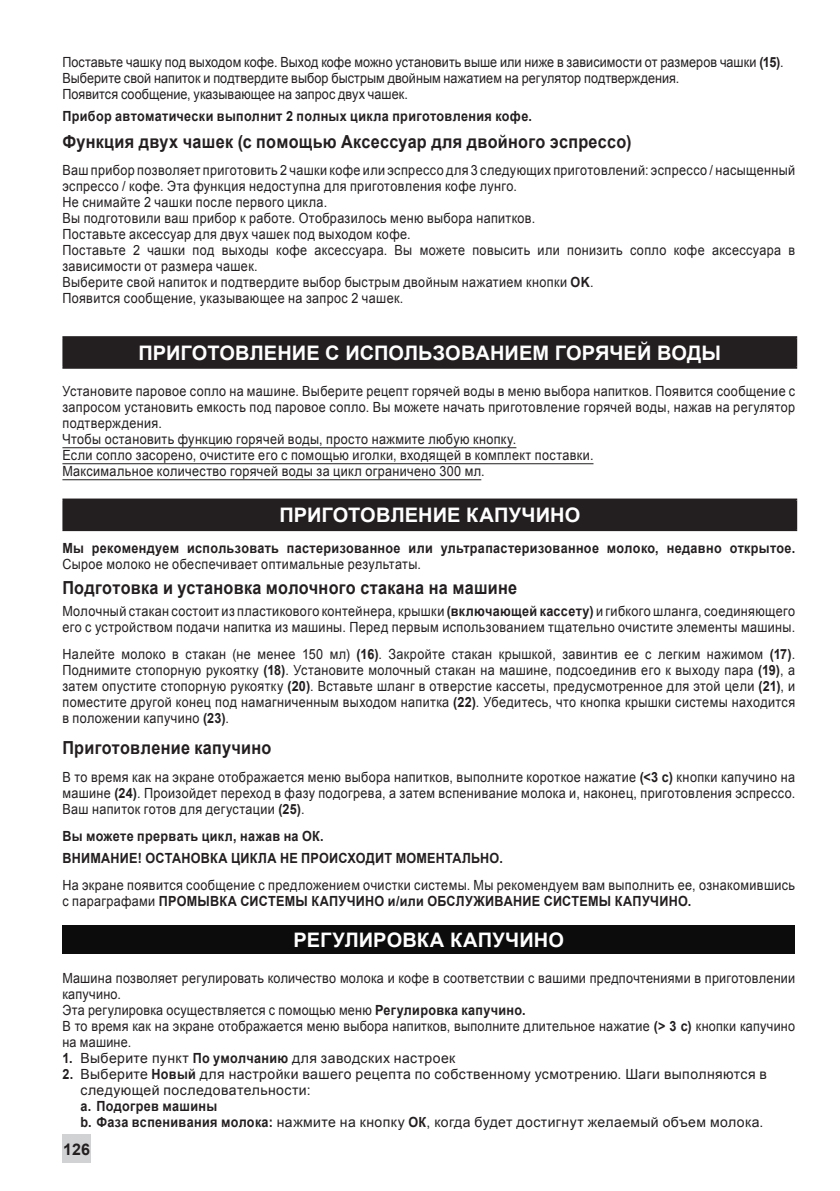
<style>
.page{position:relative;width:840px;height:1191px;background:#fff}
.page>*{position:absolute;margin:0;border:0;box-sizing:border-box;transform-origin:0 0}
.t1{font:700 20px "Arial";letter-spacing:.005em;color:#fff}
.TexteCourant{font:700 18px "Arial";letter-spacing:.015em;color:#231f20;scale:.9 1}
.t2{font:700 16px "Arial";color:#231f20}
.TexteCourant-2{font:14px/16px "Arial";letter-spacing:.025em;color:#231f20;scale:.9 1}
.TexteCourantSouligné{font:14px/16px "Arial";letter-spacing:.03em;color:#231f20;text-align:justify;scale:.9 1}
.TexteCourant-3{font:700 14px/16px "Arial";letter-spacing:.025em;color:#231f20;scale:.9 1}
.TexteCartouche{font:14px/16px "Arial";letter-spacing:.02em;color:#231f20;scale:.9 1}
.Listing2{font:14px/16px "Arial";letter-spacing:.03em;color:#231f20}
.TexteCourant-4{font:14px "Arial";letter-spacing:.005em;color:#231f20;scale:.9 1}
.Listing2-2{font:700 14px "Arial";letter-spacing:.025em;color:#231f20;scale:.9 1}
.s1{font-weight:700}
.s2{font-weight:400}
</style>
<div class="page">
<hr style="left:62px;top:447px;width:454px;height:1px;background:#231f20">
<hr style="left:62px;top:463px;width:531px;height:1px;background:#231f20">
<hr style="left:62px;top:479px;width:419px;height:1px;background:#231f20">
<div style="left:63px;top:337px;width:732px;height:31px;background:#231f20"></div>
<hr style="left:62px;top:336px;width:734px;height:2px;background:#231f20">
<hr style="left:62px;top:338px;width:2px;height:29px;background:#231f20">
<hr style="left:794px;top:338px;width:2px;height:29px;background:#231f20">
<hr style="left:62px;top:367px;width:734px;height:2px;background:#231f20">
<div style="left:63px;top:499px;width:732px;height:31px;background:#231f20"></div>
<hr style="left:62px;top:498px;width:734px;height:2px;background:#231f20">
<hr style="left:62px;top:500px;width:2px;height:29px;background:#231f20">
<hr style="left:794px;top:500px;width:2px;height:29px;background:#231f20">
<hr style="left:62px;top:529px;width:734px;height:2px;background:#231f20">
<div style="left:62px;top:925px;width:732px;height:28px;background:#0b0c0b"></div>
<div style="left:62px;top:1134px;width:29px;height:28px;background:#d1d2d4"></div>
<p class="TexteCourant-4" style="left:62px;top:53px;width:802px">Поставьте чашку под выходом кофе. Выход кофе можно установить выше или ниже в зависимости от размеров чашки <span class="s1">(15)</span>.</p>
<p class="TexteCourant-4" style="left:62px;top:69px;width:686px">Выберите свой напиток и подтвердите выбор быстрым двойным нажатием на регулятор подтверждения.</p>
<p class="TexteCourant-4" style="left:62px;top:85px;width:385px">Появится сообщение, указывающее на запрос двух чашек.</p>
<p class="TexteCourant-3" style="left:62px;top:108px;width:523px">Прибор автоматически выполнит 2 полных цикла приготовления кофе.</p>
<p class="TexteCourant" style="left:62px;top:130px;width:633px">Функция двух чашек (с помощью Аксессуар для двойного эспрессо)</p>
<p class="TexteCourant-2" style="left:62px;top:162px;width:815px">Ваш прибор позволяет приготовить 2 чашки кофе или эспрессо для 3 следующих приготовлений: эспрессо / насыщенный эспрессо / кофе. Эта функция недоступна для приготовления кофе лунго.</p>
<p class="TexteCourant-2" style="left:62px;top:194px;width:295px">Не снимайте 2 чашки после первого цикла.</p>
<p class="TexteCourant-2" style="left:62px;top:210px;width:526px">Вы подготовили ваш прибор к работе. Отобразилось меню выбора напитков.</p>
<p class="TexteCourant-2" style="left:62px;top:226px;width:388px">Поставьте аксессуар для двух чашек под выходом кофе.</p>
<p class="TexteCourant-2" style="left:62px;top:242px;width:815px">Поставьте 2 чашки под выходы кофе аксессуара. Вы можете повысить или понизить сопло кофе аксессуара в зависимости от размера чашек.</p>
<p class="TexteCourant-2" style="left:62px;top:274px;width:591px">Выберите свой напиток и подтвердите выбор быстрым двойным нажатием кнопки <span class="s1">OK</span>.</p>
<p class="TexteCourant-2" style="left:62px;top:290px;width:380px">Появится сообщение, указывающее на запрос 2 чашек.</p>
<p class="t1" style="left:138px;top:339px;width:584px">ПРИГОТОВЛЕНИЕ С ИСПОЛЬЗОВАНИЕМ ГОРЯЧЕЙ ВОДЫ</p>
<p class="TexteCourantSouligné" style="left:62px;top:383px;width:815px">Установите паровое сопло на машине. Выберите рецепт горячей воды в меню выбора напитков. Появится сообщение с запросом установить емкость под паровое сопло. Вы можете начать приготовление горячей воды, нажав на регулятор подтверждения.</p>
<p class="TexteCourantSouligné" style="left:62px;top:431px;width:505px">Чтобы остановить функцию горячей воды, просто нажмите любую кнопку.</p>
<p class="TexteCourantSouligné" style="left:62px;top:447px;width:591px">Если сопло засорено, очистите его с помощью иголки, входящей в комплект поставки.</p>
<p class="TexteCourantSouligné" style="left:62px;top:463px;width:470px">Максимальное количество горячей воды за цикл ограничено 300 мл.</p>
<p class="t1" style="left:279px;top:502px;width:302px">ПРИГОТОВЛЕНИЕ КАПУЧИНО</p>
<p class="TexteCourant-3" style="left:62px;top:540px;width:815px">Мы рекомендуем использовать пастеризованное или ультрапастеризованное молоко, недавно открытое.<br><span class="s2">Сырое молоко не обеспечивает оптимальные результаты.</span></p>
<p class="TexteCourant" style="left:62px;top:576px;width:506px">Подготовка и установка молочного стакана на машине</p>
<p class="TexteCourant-2" style="left:62px;top:603px;width:815px">Молочный стакан состоит из пластикового контейнера, крышки <span class="s1">(включающей кассету)</span> и гибкого шланга, соединяющего его с устройством подачи напитка из машины. Перед первым использованием тщательно очистите элементы машины.</p>
<p class="TexteCourant-2" style="left:62px;top:646px;width:815px;text-align:justify">Налейте молоко в стакан (не менее 150 мл) <span class="s1">(16)</span>. Закройте стакан крышкой, завинтив ее с легким нажимом <span class="s1">(17)</span>.<br>Поднимите стопорную рукоятку <span class="s1">(18)</span>. Установите молочный стакан на машине, подсоединив его к выходу пара <span class="s1">(19)</span>, а затем опустите стопорную рукоятку <span class="s1">(20)</span>. Вставьте шланг в отверстие кассеты, предусмотренное для этой цели <span class="s1">(21)</span>, и поместите другой конец под намагниченным выходом напитка <span class="s1">(22)</span>. Убедитесь, что кнопка крышки системы находится в положении капучино <span class="s1">(23)</span>.</p>
<p class="TexteCourant" style="left:62px;top:736px;width:234px">Приготовление капучино</p>
<p class="TexteCourant-2" style="left:62px;top:769px;width:815px;text-align:justify">В то время как на экране отображается меню выбора напитков, выполните короткое нажатие <span class="s1">(&lt;3 с)</span> кнопки капучино на машине <span class="s1">(24)</span>. Произойдет переход в фазу подогрева, а затем вспенивание молока и, наконец, приготовления эспрессо.<br>Ваш напиток готов для дегустации <span class="s1">(25)</span>.</p>
<p class="TexteCourant-3" style="left:62px;top:828px;width:292px">Вы можете прервать цикл, нажав на ОК.</p>
<p class="TexteCourant-3" style="left:62px;top:850px;width:490px">ВНИМАНИЕ! ОСТАНОВКА ЦИКЛА НЕ ПРОИСХОДИТ МОМЕНТАЛЬНО.</p>
<p class="TexteCourant-2" style="left:62px;top:877px;width:815px">На экране появится сообщение с предложением очистки системы. Мы рекомендуем вам выполнить ее, ознакомившись с параграфами <span class="s1">ПРОМЫВКА СИСТЕМЫ КАПУЧИНО и/или ОБСЛУЖИВАНИЕ СИСТЕМЫ КАПУЧИНО.</span></p>
<p class="t1" style="left:293px;top:926px;width:272px">РЕГУЛИРОВКА КАПУЧИНО</p>
<p class="TexteCartouche" style="left:62px;top:970px;width:815px">Машина позволяет регулировать количество молока и кофе в соответствии с вашими предпочтениями в приготовлении капучино.</p>
<p class="TexteCartouche" style="left:62px;top:1002px;width:516px">Эта регулировка осуществляется с помощью меню <span class="s1">Регулировка капучино.</span></p>
<p class="TexteCartouche" style="left:62px;top:1018px;width:815px">В то время как на экране отображается меню выбора напитков, выполните длительное нажатие <span class="s1">(&gt; 3 с)</span> кнопки капучино на машине.</p>
<p class="Listing2" style="left:62px;top:1050px;width:394px"><span class="s1">1.</span> Выберите пункт <span class="s1">По умолчанию</span> для заводских настроек</p>
<p class="Listing2" style="left:80px;top:1066px;width:687px;text-indent:-18px"><span class="s1">2.</span> Выберите <span class="s1">Новый</span> для настройки вашего рецепта по собственному усмотрению. Шаги выполняются в следующей последовательности:</p>
<p class="Listing2-2" style="left:80px;top:1097px;width:153px">a. Подогрев машины</p>
<p class="Listing2" style="left:80px;top:1114px;width:684px"><span class="s1">b. Фаза вспенивания молока:</span> нажмите на кнопку <span class="s1">ОК</span>, когда будет достигнут желаемый объем молока.</p>
<p class="t2" style="left:63px;top:1139px;width:28px">126</p>
</div>
